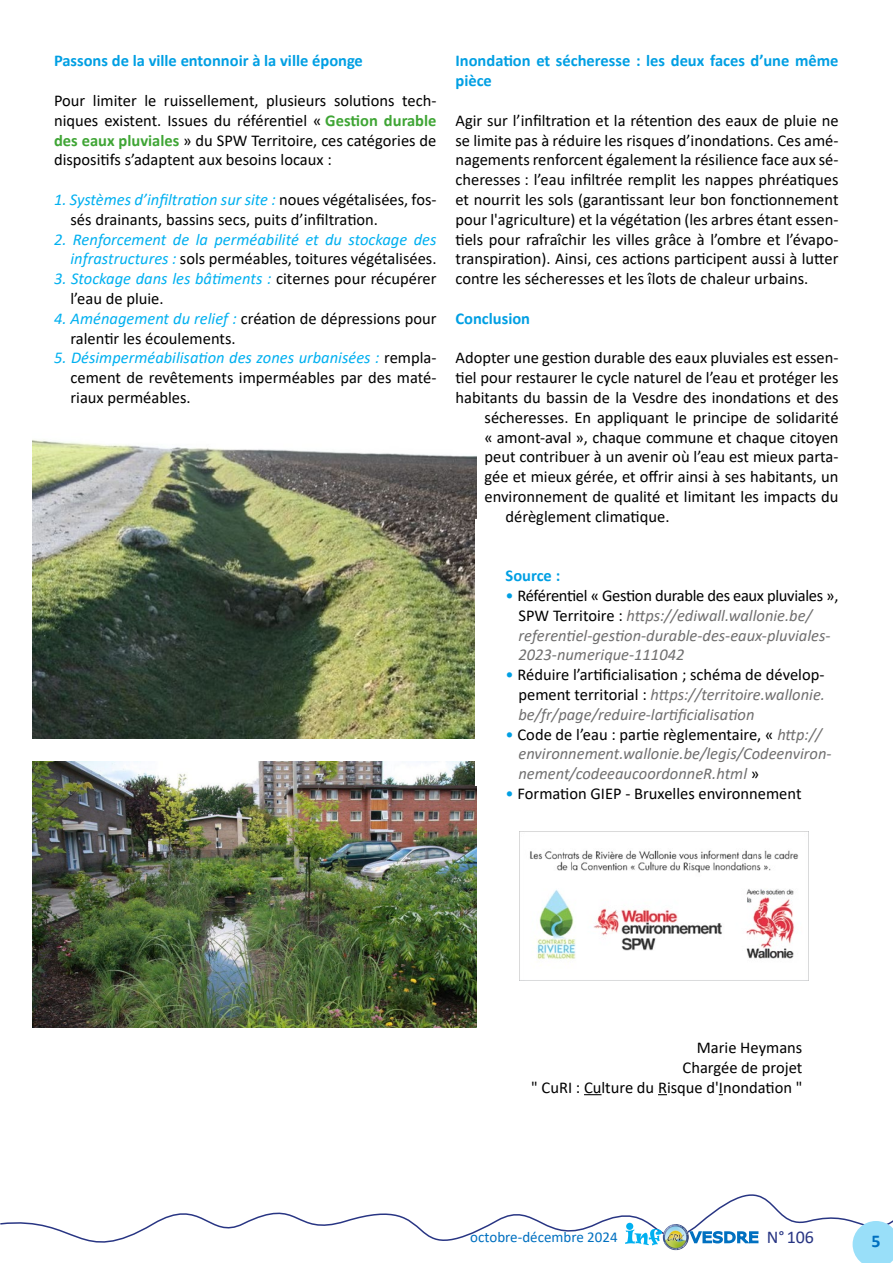
<style>
.page{position:relative;width:893px;height:1263px;background:#fff}
.page>*{position:absolute;margin:0;border:0;box-sizing:border-box;transform-origin:0 0}
.t1{font:18px "Calibri";color:#283583}
.t2{font:700 18px "Calibri";color:#0070c0}
.t3{font:16.5px/19.8px "Calibri";color:#000;text-align:justify}
.t4{font:italic 16.5px/19.8px "Calibri";color:#706f6f}
.t5{font:700 16.5px/19.8px "Calibri";color:#009fe3}
.t6{font:italic 16.5px/19.8px "Calibri";color:#00b0f0;text-align:right}
.t7{font:15px "Calibri";color:#0070c0}
.s1{font-weight:700;color:#3fa535}
.s2{font-style:italic;color:#00b0f0}
.s3{font-style:normal;color:#000}
.s4{font-style:normal;color:#009fe3}
.s5{color:#009fe3}
</style>
<div class="page">
<svg style="left:0;top:1194px;width:893px;height:57px"></svg>
<svg style="left:625px;top:1229px;width:37px;height:17px"></svg>
<svg style="left:688px;top:1230px;width:71px;height:15px"></svg>
<img style="left:663px;top:1224px;width:26px;height:26px;border-radius:13px">
<div style="left:626px;top:1223px;width:7px;height:7px;background:#00b0f0;border-radius:50%"></div>
<svg style="left:853px;top:1221px;width:40px;height:42px;background:#a1dff7"></svg>
<img style="left:32px;top:761px;width:444px;height:266px">
<img style="left:32px;top:440px;width:444px;height:299px">
<img style="left:520px;top:831px;width:288px;height:129px">
<svg style="left:584px;top:1094px;width:17px;height:1px"></svg>
<p class="t5" style="left:54px;top:51px;width:310px">Passons de la ville entonnoir à la ville éponge</p>
<p class="t3" style="left:54px;top:90px;width:384px">Pour limiter le ruissellement, plusieurs solutions tech&shy;niques existent. Issues du référentiel « <span class="s1">Gestion durable des eaux pluviales</span> » du SPW Territoire, ces catégories de dispositifs s’adaptent aux besoins locaux :</p>
<p class="t3" style="left:70px;top:189px;width:367px;text-indent:-16px"><span class="s2">1. Systèmes d’infiltration sur site :</span> noues végétalisées, fos&shy;sés drainants, bassins secs, puits d’infiltration.</p>
<p class="t6" style="left:54px;top:228px;width:384px">2. Renforcement de la perméabilité et du stockage des infrastructures : <span class="s3">sols perméables, toitures végétalisées.</span></p>
<p class="t3" style="left:70px;top:268px;width:368px;text-indent:-16px"><span class="s2">3. Stockage dans les bâtiments :</span> citernes pour récupérer l’eau de pluie.</p>
<p class="t3" style="left:70px;top:308px;width:367px;text-indent:-16px"><span class="s2">4. Aménagement du relief :</span> création de dépressions pour ralentir les écoulements.</p>
<p class="t3" style="left:70px;top:348px;width:368px;text-indent:-16px"><span class="s2">5. Désimperméabilisation des zones urbanisées :</span> rempla&shy;cement de revêtements imperméables par des maté&shy;riaux perméables.</p>
<p class="t5" style="left:455px;top:51px;width:385px">Inondation et sécheresse : les deux faces d’une même pièce</p>
<p class="t3" style="left:455px;top:110px;width:385px">Agir sur l’infiltration et la rétention des eaux de pluie ne se limite pas à réduire les risques d’inondations. Ces amé&shy;nagements renforcent également la résilience face aux sé&shy;cheresses : l’eau infiltrée remplit les nappes phréatiques et nourrit les sols (garantissant leur bon fonctionnement pour l'agriculture) et la végétation (les arbres étant essen&shy;tiels pour rafraîchir les villes grâce à l’ombre et l’évapo&shy;transpiration). Ainsi, ces actions participent aussi à lutter contre les sécheresses et les îlots de chaleur urbains.</p>
<p class="t5" style="left:455px;top:308px;width:76px">Conclusion</p>
<p class="t3" style="left:455px;top:348px;width:385px">Adopter une gestion durable des eaux pluviales est essen-</p>
<p class="t3" style="left:455px;top:367px;width:385px">tiel pour restaurer le cycle naturel de l’eau et protéger les</p>
<p class="t3" style="left:455px;top:387px;width:385px">habitants du bassin de la Vesdre des inondations et des</p>
<p class="t3" style="left:485px;top:407px;width:356px">sécheresses. En appliquant le principe de solidarité</p>
<p class="t3" style="left:485px;top:427px;width:356px">« amont-aval », chaque commune et chaque citoyen</p>
<p class="t3" style="left:485px;top:447px;width:355px">peut contribuer à un avenir où l’eau est mieux parta-</p>
<p class="t3" style="left:485px;top:466px;width:355px">gée et mieux gérée, et offrir ainsi à ses habitants, un</p>
<p class="t3" style="left:485px;top:486px;width:355px">environnement de qualité et limitant les impacts du</p>
<p class="t3" style="left:506px;top:506px;width:165px">dérèglement climatique.</p>
<p class="t5" style="left:506px;top:566px;width:56px">Source :</p>
<p class="t4" style="left:518px;top:585px;width:322px;text-indent:-13px"><span class="s4">•</span> <span class="s3">Référentiel « Gestion durable des eaux pluviales », SPW Territoire :</span> https://ediwall.wallonie.be/ referentiel-gestion-durable-des-eaux-pluviales-2023-numerique-111042</p>
<p class="t4" style="left:518px;top:664px;width:308px;text-align:justify;text-indent:-13px"><span class="s4">•</span> <span class="s3">Réduire l’artificialisation ; schéma de dévelop&shy;pement territorial :</span> https://territoire.wallonie. be/fr/page/reduire-lartificialisation</p>
<p class="t4" style="left:518px;top:723px;width:315px;text-indent:-13px"><span class="s4">•</span> <span class="s3">Code de l’eau : partie règlementaire, «</span> http:// environnement.wallonie.be/legis/Codeenviron&shy;nement/codeeaucoordonneR.html <span class="s3">»</span></p>
<p class="t3" style="left:506px;top:783px;width:297px"><span class="s5">•</span> Formation GIEP - Bruxelles environnement</p>
<p class="t3" style="left:531px;top:1037px;width:273px;text-align:right">Marie Heymans<br>Chargée de projet<br>" CuRI : Culture du Risque d'Inondation "</p>
<p class="t7" style="left:470px;top:1227px;width:149px">octobre-décembre 2024</p>
<p class="t1" style="left:767px;top:1225px;width:49px">N° 106</p>
<p class="t2" style="left:871px;top:1228px;width:11px">5</p>
</div>
